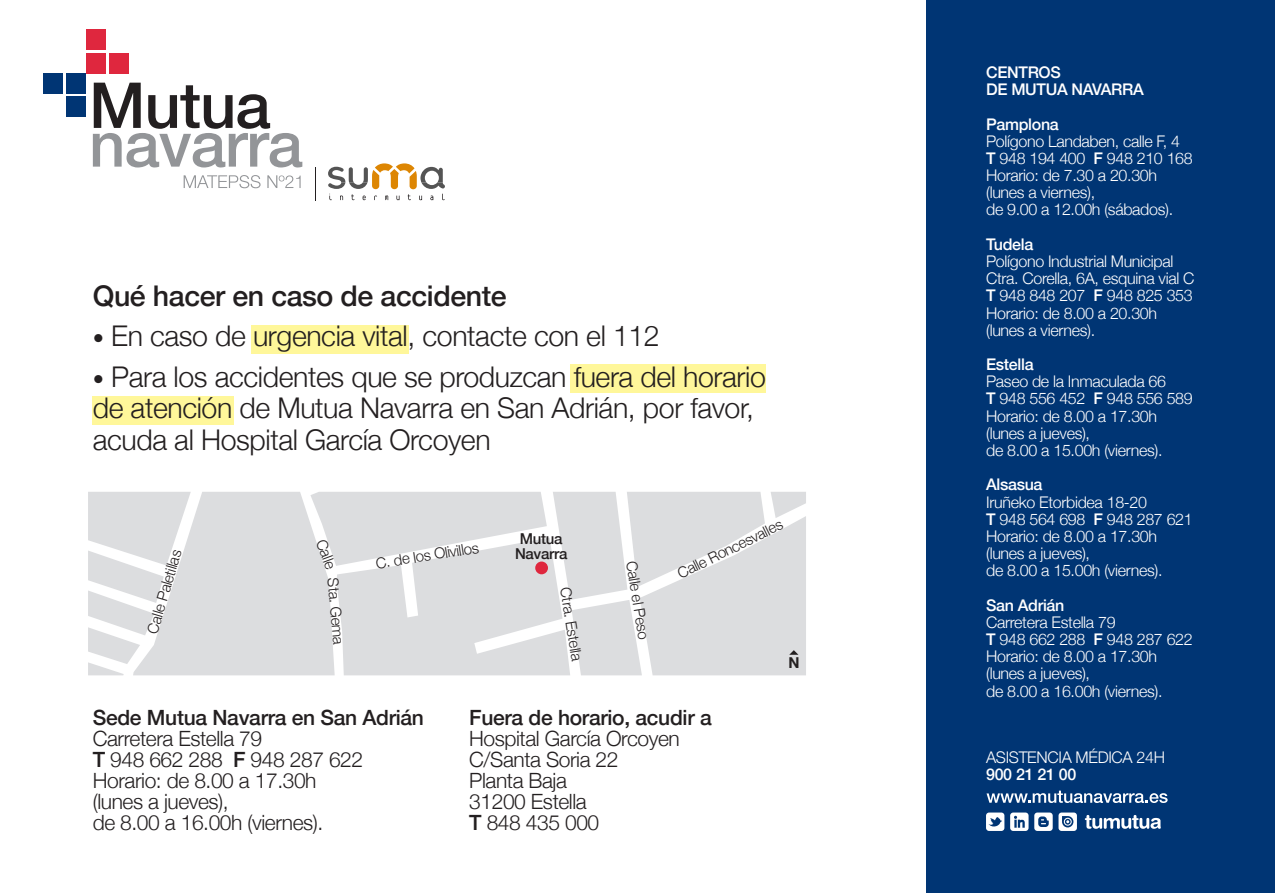
<style>
.page{position:relative;width:1275px;height:893px;background:#fff}
.page>*{position:absolute;margin:0;border:0;box-sizing:border-box;transform-origin:0 0}
.t1{font:300 28.5px/31.5px "Helvetica Neue";letter-spacing:-.015em;color:#231f20}
.t2{font:500 28.5px "Helvetica Neue";letter-spacing:-.015em;color:#231f20}
.t3{font:300 21px/21px "Helvetica Neue";letter-spacing:-.02em;color:#231f20}
.t4{font:500 21px "Helvetica Neue";letter-spacing:-.015em;color:#231f20}
.t5{font:300 16.05px/17.1px "Helvetica Neue";letter-spacing:-.02em;color:#fff}
.t6{font:500 16.05px/17.1px "Helvetica Neue";letter-spacing:-.02em;color:#fff}
.t7{font:300 15.15px "Helvetica Neue";color:#231f20}
.t8{font:300 15px "Helvetica Neue";color:#231f20}
.t9{font:500 15px/15px "Helvetica Neue";letter-spacing:-.02em;color:#231f20;text-align:center}
.t10{font:700 15px "Helvetica Neue";color:#231f20}
.s1{font-size:22.5px}
.s2{font-weight:500}
</style>
<div class="page">
<div style="left:927px;top:0;width:348px;height:892px;background:#003574"></div>
<svg style="left:987px;top:790px;width:181px;height:13px"></svg>
<svg style="left:1085px;top:815px;width:76px;height:13px"></svg>
<svg style="left:986px;top:812px;width:18px;height:19px"></svg>
<svg style="left:1010px;top:812px;width:43px;height:19px"></svg>
<svg style="left:1059px;top:812px;width:18px;height:19px"></svg>
<svg style="left:328px;top:163px;width:117px;height:37px"></svg>
<hr style="left:315px;top:167px;width:1px;height:33px;background:#231f20">
<div style="left:86px;top:30px;width:20px;height:20px;background:#df273e"></div>
<div style="left:86px;top:53px;width:20px;height:20px;background:#df273e"></div>
<div style="left:109px;top:53px;width:20px;height:20px;background:#df273e"></div>
<svg style="left:43px;top:93px;width:43px;height:1px"></svg>
<div style="left:43px;top:73px;width:20px;height:20px;background:#003574"></div>
<div style="left:66px;top:73px;width:20px;height:20px;background:#003574"></div>
<div style="left:66px;top:96px;width:20px;height:20px;background:#003574"></div>
<svg style="left:93px;top:83px;width:209px;height:84px"></svg>
<svg style="left:184px;top:175px;width:77px;height:13px"></svg>
<svg style="left:267px;top:175px;width:34px;height:13px"></svg>
<div style="left:252px;top:325px;width:157px;height:29px;background:#fff79a"></div>
<div style="left:571px;top:364px;width:195px;height:29px;background:#fff79a"></div>
<div style="left:92px;top:395px;width:142px;height:29px;background:#fff79a"></div>
<svg style="left:88px;top:492px;width:718px;height:183px;background:#e0e1e3"></svg>
<h1 class="t2" style="left:93px;top:272px;width:416px">Qué hacer en caso de accidente</h1>
<h1 class="t1" style="left:93px;top:318px;width:569px"><span class="s1">•</span> En caso de urgencia vital, contacte con el 112</h1>
<h1 class="t1" style="left:93px;top:359px;width:675px"><span class="s1">•</span> Para los accidentes que se produzcan fuera del horario de atención de Mutua Navarra en San Adrián, por favor, acuda al Hospital García Orcoyen</h1>
<p class="t8" style="left:141px;top:630px;width:88px;rotate:-74deg">Calle Paletillas</p>
<p class="t7" style="left:332px;top:535px;width:32px;rotate:70deg">Calle</p>
<p class="t8" style="left:374px;top:551px;width:106px;rotate:-9deg">C. de los Olivillos</p>
<p class="t8" style="left:345px;top:577px;width:68px;rotate:85deg">Sta. Gema</p>
<p class="t9" style="left:515px;top:530px;width:54px">Mutua<br>Navarra</p>
<p class="t8" style="left:577px;top:585px;width:75px;rotate:81deg">Ctra. Estella</p>
<p class="t8" style="left:643px;top:559px;width:81px;rotate:81deg">Calle el Peso</p>
<p class="t8" style="left:673px;top:563px;width:117px;rotate:-26deg">Calle Roncesvalles</p>
<p class="t10" style="left:788px;top:650px;width:13px">N</p>
<h2 class="t4" style="left:93px;top:700px;width:333px">Sede Mutua Navarra en San Adrián</h2>
<h2 class="t3" style="left:93px;top:726px;width:272px">Carretera Estella 79<br><span class="s2">T</span> 948 662 288 <span class="s2">F</span> 948 287 622<br>Horario: de 8.00 a 17.30h (lunes a jueves),<br>de 8.00 a 16.00h (viernes).</h2>
<h2 class="t4" style="left:469px;top:700px;width:244px">Fuera de horario, acudir a</h2>
<h2 class="t3" style="left:469px;top:726px;width:212px">Hospital García Orcoyen<br>C/Santa Soria 22<br>Planta Baja<br>31200 Estella<br><span class="s2">T</span> 848 435 000</h2>
<p class="t6" style="left:986px;top:62px;width:159px">CENTROS<br>DE MUTUA NAVARRA</p>
<p class="t6" style="left:986px;top:114px;width:74px">Pamplona</p>
<p class="t5" style="left:986px;top:131px;width:208px">Polígono Landaben, calle F, 4<br><span class="s2">T</span> 948 194 400 <span class="s2">F</span> 948 210 168<br>Horario: de 7.30 a 20.30h (lunes a viernes),<br>de 9.00 a 12.00h (sábados).</p>
<p class="t6" style="left:986px;top:234px;width:49px">Tudela</p>
<p class="t5" style="left:986px;top:251px;width:210px">Polígono Industrial Municipal<br>Ctra. Corella, 6A, esquina vial C<br><span class="s2">T</span> 948 848 207 <span class="s2">F</span> 948 825 353<br>Horario: de 8.00 a 20.30h (lunes a viernes).</p>
<p class="t6" style="left:986px;top:354px;width:49px">Estella</p>
<p class="t5" style="left:986px;top:372px;width:208px">Paseo de la Inmaculada 66<br><span class="s2">T</span> 948 556 452 <span class="s2">F</span> 948 556 589<br>Horario: de 8.00 a 17.30h (lunes a jueves),<br>de 8.00 a 15.00h (viernes).</p>
<p class="t6" style="left:986px;top:475px;width:58px">Alsasua</p>
<p class="t5" style="left:986px;top:492px;width:208px">Iruñeko Etorbidea 18-20<br><span class="s2">T</span> 948 564 698 <span class="s2">F</span> 948 287 621<br>Horario: de 8.00 a 17.30h (lunes a jueves),<br>de 8.00 a 15.00h (viernes).</p>
<p class="t6" style="left:986px;top:595px;width:80px">San Adrián</p>
<p class="t5" style="left:986px;top:612px;width:208px">Carretera Estella 79<br><span class="s2">T</span> 948 662 288 <span class="s2">F</span> 948 287 622<br>Horario: de 8.00 a 17.30h (lunes a jueves),<br>de 8.00 a 16.00h (viernes).</p>
<p class="t5" style="left:986px;top:747px;width:180px">ASISTENCIA MÉDICA 24H</p>
<p class="t6" style="left:986px;top:764px;width:92px">900 21 21 00</p>
</div>
